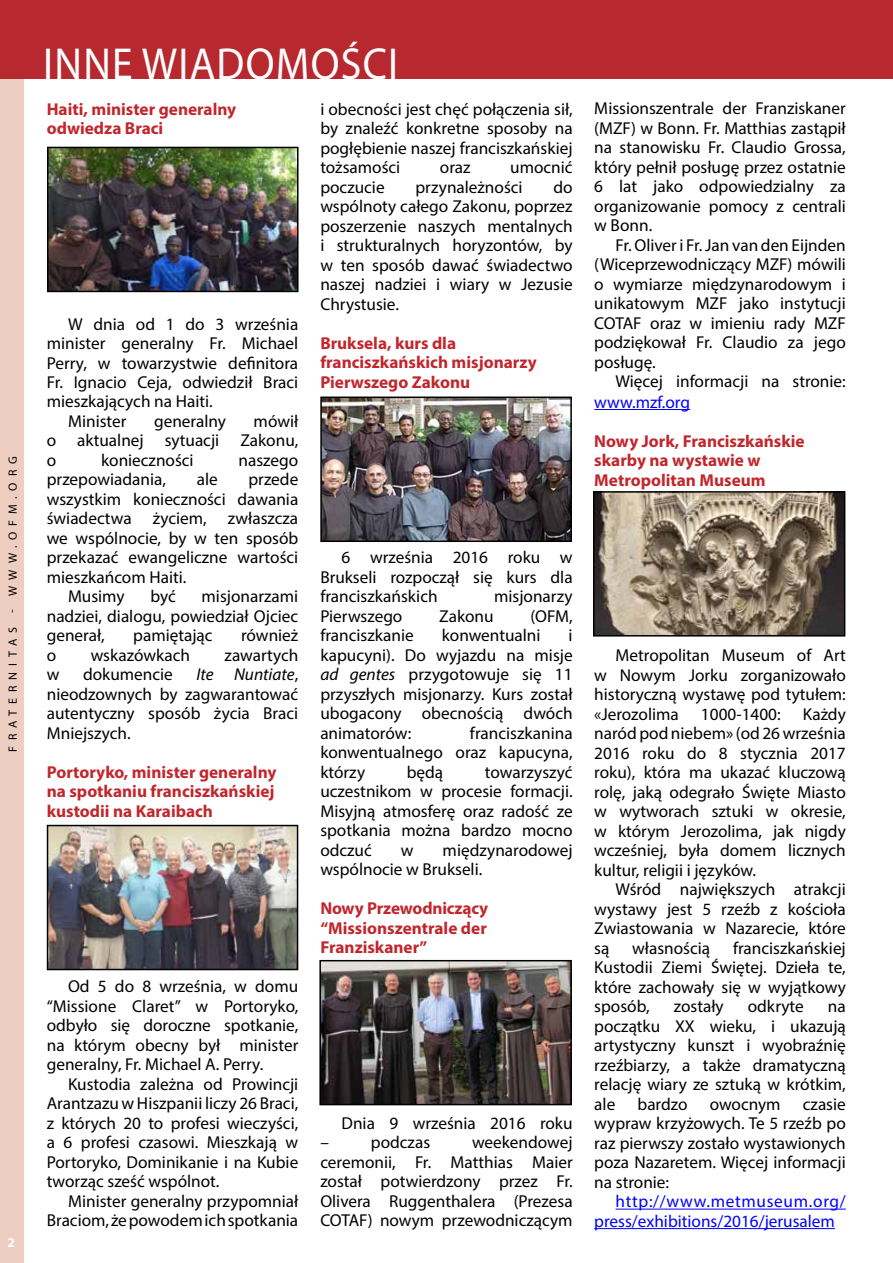
<style>
.page{position:relative;width:893px;height:1263px;background:#fff}
.page>*{position:absolute;margin:0;border:0;box-sizing:border-box;transform-origin:0 0}
.t1{font:45px "Myriad Pro";letter-spacing:.03em;color:#fff;scale:.93 1}
.t2{font:17.25px/19.5px "Myriad Pro";color:#000;text-align:justify}
.t3{font:700 17.25px/19.5px "Myriad Pro";color:#c1272d}
.t4{font:17.25px/19.5px "Myriad Pro";color:#00f}
.t5{font:700 13.5px "Myriad Pro";color:#fff}
.t6{font:12px "Myriad Pro";letter-spacing:.49em;color:#000}
.s1{font-style:italic}
</style>
<div class="page">
<div style="left:0;top:78px;width:24px;height:1185px;background:#eecec1"></div>
<div style="left:0;top:0;width:893px;height:79px;background:#b8292f"></div>
<img style="left:50px;top:150px;width:246px;height:139px">
<div style="left:47px;top:147px;width:252px;height:145px;border:2px solid #000"></div>
<hr style="left:594px;top:409px;width:96px;height:1px;background:#00f">
<hr style="left:616px;top:1209px;width:230px;height:1px;background:#00f">
<hr style="left:594px;top:1228px;width:241px;height:1px;background:#00f">
<img style="left:322px;top:963px;width:247px;height:139px">
<div style="left:319px;top:960px;width:253px;height:145px;border:2px solid #000"></div>
<img style="left:50px;top:828px;width:245px;height:139px">
<div style="left:47px;top:825px;width:251px;height:145px;border:2px solid #000"></div>
<img style="left:323px;top:399px;width:246px;height:140px">
<div style="left:320px;top:396px;width:252px;height:146px;border:2px solid #000"></div>
<img style="left:596px;top:494px;width:246px;height:139px">
<div style="left:593px;top:491px;width:252px;height:145px;border:2px solid #000"></div>
<p class="t6" style="left:5px;top:752px;width:297px;rotate:-90deg">FRATERNITAS - WWW.OFM.ORG</p>
<p class="t5" style="left:8px;top:1233px;width:9px">2</p>
<h1 class="t1" style="left:43px;top:36px;width:383px">INNE WIADOMOŚCI</h1>
<p class="t3" style="left:47px;top:99px;width:191px">Haiti, minister generalny odwiedza Braci</p>
<p class="t2" style="left:68px;top:314px;width:232px">W dnia od 1 do 3 września</p>
<p class="t2" style="left:47px;top:333px;width:253px">minister generalny Fr. Michael</p>
<p class="t2" style="left:47px;top:353px;width:253px">Perry, w towarzystwie definitora</p>
<p class="t2" style="left:47px;top:372px;width:253px">Fr. Ignacio Ceja, odwiedził Braci</p>
<p class="t2" style="left:47px;top:392px;width:167px">mieszkających na Haiti.</p>
<p class="t2" style="left:68px;top:411px;width:60px">Minister</p>
<p class="t2" style="left:154px;top:411px;width:73px">generalny</p>
<p class="t2" style="left:47px;top:411px;width:253px;text-indent:207px">mówił o aktualnej sytuacji Zakonu, o</p>
<p class="t2" style="left:101px;top:450px;width:94px">konieczności</p>
<p class="t2" style="left:239px;top:450px;width:61px">naszego</p>
<p class="t2" style="left:47px;top:470px;width:121px">przepowiadania,</p>
<p class="t2" style="left:197px;top:470px;width:23px">ale</p>
<p class="t2" style="left:248px;top:470px;width:51px">przede</p>
<p class="t2" style="left:47px;top:489px;width:253px">wszystkim konieczności dawania</p>
<p class="t2" style="left:47px;top:509px;width:253px">świadectwa życiem, zwłaszcza</p>
<p class="t2" style="left:47px;top:528px;width:253px">we wspólnocie, by w ten sposób</p>
<p class="t2" style="left:47px;top:548px;width:253px">przekazać ewangeliczne wartości</p>
<p class="t2" style="left:47px;top:567px;width:141px">mieszkańcom Haiti.</p>
<p class="t2" style="left:68px;top:587px;width:58px">Musimy</p>
<p class="t2" style="left:150px;top:587px;width:27px">być</p>
<p class="t2" style="left:47px;top:587px;width:253px;text-indent:155px">misjonarzami nadziei, dialogu, powiedział Ojciec generał,</p>
<p class="t2" style="left:133px;top:626px;width:81px">pamiętając</p>
<p class="t2" style="left:241px;top:626px;width:59px">również</p>
<p class="t2" style="left:47px;top:645px;width:11px">o</p>
<p class="t2" style="left:91px;top:645px;width:101px">wskazówkach</p>
<p class="t2" style="left:225px;top:645px;width:75px">zawartych</p>
<p class="t2" style="left:47px;top:665px;width:14px">w</p>
<p class="t2" style="left:83px;top:665px;width:91px">dokumencie</p>
<p class="t2" style="left:47px;top:665px;width:253px;text-indent:150px"><span class="s1">Ite Nuntiate</span>, nieodzownych by zagwarantować autentyczny sposób życia Braci Mniejszych.</p>
<p class="t3" style="left:47px;top:762px;width:231px;text-align:justify">Portoryko, minister generalny na spotkaniu franciszkańskiej kustodii na Karaibach</p>
<p class="t2" style="left:47px;top:976px;width:253px;text-indent:21px">Od 5 do 8 września, w domu “Missione Claret” w Portoryko, odbyło się doroczne spotkanie, na którym obecny był minister generalny, Fr. Michael A. Perry.</p>
<p class="t2" style="left:47px;top:1074px;width:253px;text-indent:21px">Kustodia zależna od Prowincji Arantzazu w Hiszpanii liczy 26 Braci, z których 20 to profesi wieczyści, a 6 profesi czasowi. Mieszkają w Portoryko, Dominikanie i na Kubie tworząc sześć wspólnot.</p>
<p class="t2" style="left:47px;top:1191px;width:253px;text-align:right">Minister generalny przypomniał<br>Braciom, że powodem ich spotkania</p>
<p class="t2" style="left:320px;top:99px;width:254px">i obecności jest chęć połączenia sił, by znaleźć konkretne sposoby na pogłębienie naszej franciszkańskiej tożsamości</p>
<p class="t2" style="left:440px;top:157px;width:32px">oraz</p>
<p class="t2" style="left:510px;top:157px;width:64px">umocnić</p>
<p class="t2" style="left:320px;top:177px;width:254px;text-indent:233px">do wspólnoty całego Zakonu, poprzez poszerzenie naszych mentalnych i strukturalnych horyzontów, by w ten sposób dawać świadectwo naszej nadziei i wiary w Jezusie Chrystusie.</p>
<p class="t3" style="left:320px;top:332px;width:218px">Bruksela, kurs dla franciszkańskich misjonarzy<br>Pierwszego Zakonu</p>
<p class="t2" style="left:320px;top:177px;width:66px">poczucie</p>
<p class="t2" style="left:415px;top:177px;width:109px">przynależności</p>
<p class="t2" style="left:320px;top:547px;width:254px;text-indent:21px">6 września 2016 roku w Brukseli rozpoczął się kurs dla franciszkańskich</p>
<p class="t2" style="left:494px;top:586px;width:80px">misjonarzy</p>
<p class="t2" style="left:320px;top:606px;width:84px">Pierwszego</p>
<p class="t2" style="left:439px;top:606px;width:56px">Zakonu</p>
<p class="t2" style="left:530px;top:606px;width:44px">(OFM,</p>
<p class="t2" style="left:320px;top:625px;width:95px">franciszkanie</p>
<p class="t2" style="left:442px;top:625px;width:100px">konwentualni</p>
<p class="t2" style="left:320px;top:625px;width:254px;text-indent:248px">i kapucyni). Do wyjazdu na misje <span class="s1">ad gentes</span> przygotowuje się 11 przyszłych misjonarzy. Kurs został ubogacony obecnością dwóch animatorów:</p>
<p class="t2" style="left:320px;top:723px;width:254px;text-indent:150px">franciszkanina konwentualnego oraz kapucyna, którzy</p>
<p class="t2" style="left:407px;top:762px;width:38px">będą</p>
<p class="t2" style="left:320px;top:762px;width:254px;text-indent:164px">towarzyszyć uczestnikom w procesie formacji.<br>Misyjną atmosferę oraz radość ze spotkania można bardzo mocno odczuć</p>
<p class="t2" style="left:320px;top:840px;width:254px;text-indent:122px">międzynarodowej wspólnocie w Brukseli.</p>
<p class="t3" style="left:320px;top:898px;width:169px;text-align:justify">Nowy Przewodniczący “Missionszentrale der Franziskaner”</p>
<p class="t2" style="left:401px;top:840px;width:14px">w</p>
<p class="t2" style="left:342px;top:1113px;width:233px">Dnia 9 września 2016 roku</p>
<p class="t2" style="left:320px;top:1132px;width:254px;text-indent:152px">weekendowej ceremonii, Fr. Matthias Maier został potwierdzony przez Fr.<br>Olivera Ruggenthalera (Prezesa COTAF) nowym przewodniczącym</p>
<p class="t2" style="left:320px;top:1132px;width:10px">–</p>
<p class="t2" style="left:371px;top:1132px;width:61px">podczas</p>
<p class="t2" style="left:594px;top:99px;width:253px">Missionszentrale der Franziskaner (MZF) w Bonn. Fr. Matthias zastąpił na stanowisku Fr. Claudio Grossa, który pełnił posługę przez ostatnie 6 lat jako odpowiedzialny za organizowanie pomocy z centrali w Bonn.</p>
<p class="t2" style="left:594px;top:235px;width:253px;text-indent:21px">Fr. Oliver i Fr. Jan van den Eijnden (Wiceprzewodniczący MZF) mówili o wymiarze międzynarodowym i unikatowym MZF jako instytucji COTAF oraz w imieniu rady MZF podziękował Fr. Claudio za jego posługę.</p>
<p class="t2" style="left:615px;top:372px;width:232px">Więcej informacji na stronie:</p>
<p class="t4" style="left:594px;top:392px;width:97px">www.mzf.org</p>
<p class="t3" style="left:594px;top:430px;width:212px">Nowy Jork, Franciszkańskie skarby na wystawie w<br>Metropolitan Museum</p>
<p class="t2" style="left:594px;top:645px;width:253px;text-indent:21px">Metropolitan Museum of Art w Nowym Jorku zorganizowało historyczną wystawę pod tytułem: «Jerozolima</p>
<p class="t2" style="left:594px;top:704px;width:253px;text-indent:208px">Każdy naród pod niebem» (od 26 września 2016 roku do 8 stycznia 2017 roku), która ma ukazać kluczową rolę, jaką odegrało Święte Miasto w wytworach sztuki w okresie, w którym Jerozolima, jak nigdy wcześniej, była domem licznych kultur, religii i języków.</p>
<p class="t2" style="left:594px;top:879px;width:253px;text-indent:21px">Wśród największych atrakcji wystawy jest 5 rzeźb z kościoła Zwiastowania w Nazarecie, które są</p>
<p class="t2" style="left:701px;top:704px;width:81px">1000-1400:</p>
<p class="t2" style="left:594px;top:938px;width:253px;text-indent:139px">franciszkańskiej Kustodii Ziemi Świętej. Dzieła te, które zachowały się w wyjątkowy sposób,</p>
<p class="t2" style="left:632px;top:938px;width:79px">własnością</p>
<p class="t2" style="left:674px;top:996px;width:51px">zostały</p>
<p class="t2" style="left:748px;top:996px;width:58px">odkryte</p>
<p class="t2" style="left:594px;top:996px;width:253px;text-indent:234px">na początku XX wieku, i ukazują artystyczny kunszt i wyobraźnię rzeźbiarzy, a także dramatyczną relację wiary ze sztuką w krótkim, ale</p>
<p class="t2" style="left:637px;top:1094px;width:52px">bardzo</p>
<p class="t2" style="left:710px;top:1094px;width:72px">owocnym</p>
<p class="t2" style="left:594px;top:1094px;width:253px;text-indent:209px">czasie wypraw krzyżowych. Te 5 rzeźb po raz pierwszy zostało wystawionych poza Nazaretem. Więcej informacji na stronie:</p>
<p class="t4" style="left:594px;top:1191px;width:253px;text-indent:21px">http://www.metmuseum.org/ press/exhibitions/2016/jerusalem</p>
</div>
